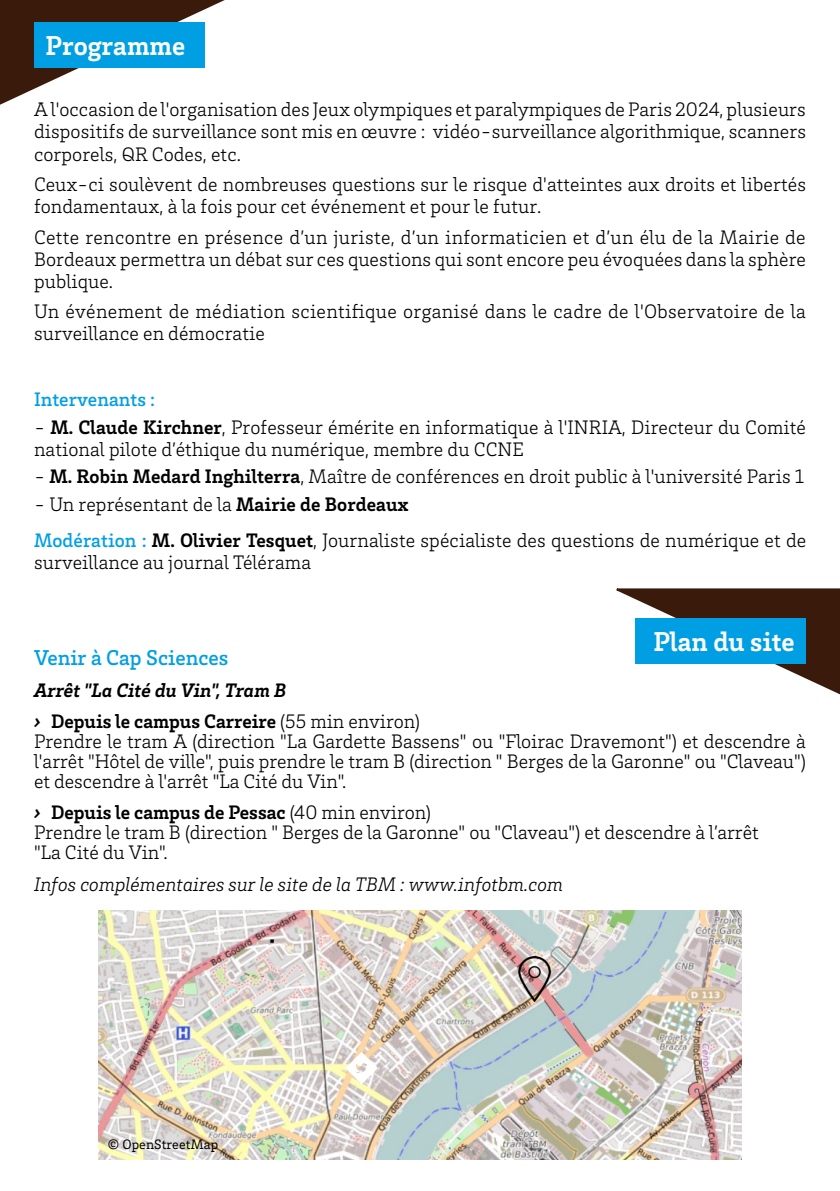
<style>
.page{position:relative;width:840px;height:1191px;background:#fff}
.page>*{position:absolute;margin:0;border:0;box-sizing:border-box;transform-origin:0 0}
.t1{font:700 28px "Brix Slab";color:#fff}
.t2{font:500 22px "Brix Slab";color:#009fe3}
.t3{font:300 20px/22px "Brix Slab";letter-spacing:.005em;color:#000}
.t4{font:italic 700 20px/31.4px "Brix Slab";color:#000}
.t5{font:italic 300 20px "Brix Slab";color:#000}
.t6{font:500 20px "Brix Slab";letter-spacing:.005em;color:#009fe3}
.t7{font:14px "Brix Slab";letter-spacing:.01em;color:#000}
.s1{font-weight:700}
.s2{font-weight:500;color:#009fe3}
.s3{font-style:normal}
.s4{font-weight:300;font-style:normal}
.s5{font-weight:700;font-style:italic}
</style>
<div class="page">
<svg style="left:0;top:0;width:225px;height:105px"></svg>
<div style="left:34px;top:23px;width:170px;height:45px;background:#009fe3"></div>
<svg style="left:616px;top:588px;width:223px;height:106px"></svg>
<div style="left:635px;top:618px;width:170px;height:45px;background:#009fe3"></div>
<img style="left:99px;top:910px;width:642px;height:249px">
<svg style="left:345px;top:1052px;width:32px;height:32px"></svg>
<img style="left:511px;top:956px;width:46px;height:45px">
<h1 class="t1" style="left:45px;top:28px;width:141px">Programme</h1>
<p class="t3" style="left:34px;top:98px;width:773px;text-align:justify">A l'occasion de l'organisation des Jeux olympiques et paralympiques de Paris 2024, plusieurs dispositifs de surveillance sont mis en œuvre : vidéo-surveillance algorithmique, scanners corporels, QR Codes, etc.</p>
<p class="t3" style="left:34px;top:172px;width:773px">Ceux-ci soulèvent de nombreuses questions sur le risque d'atteintes aux droits et libertés fondamentaux, à la fois pour cet événement et pour le futur.</p>
<p class="t3" style="left:34px;top:225px;width:773px;text-align:justify">Cette rencontre en présence d’un juriste, d’un informaticien et d’un élu de la Mairie de Bordeaux permettra un débat sur ces questions qui sont encore peu évoquées dans la sphère publique.</p>
<p class="t3" style="left:34px;top:299px;width:772px">Un événement de médiation scientifique organisé dans le cadre de l'Observatoire de la surveillance en démocratie</p>
<p class="t6" style="left:34px;top:386px;width:123px">Intervenants :</p>
<p class="t3" style="left:34px;top:415px;width:773px">- <span class="s1">M. Claude Kirchner</span>, Professeur émérite en informatique à l'INRIA, Directeur du Comité national pilote d’éthique du numérique, membre du CCNE</p>
<p class="t3" style="left:34px;top:465px;width:771px">- <span class="s1">M. Robin Medard Inghilterra</span>, Maître de conférences en droit public à l'université Paris 1</p>
<p class="t3" style="left:34px;top:485px;width:773px;line-height:36.2px">- Un représentant de la <span class="s1">Mairie de Bordeaux<br></span><span class="s2">Modération :</span> <span class="s1">M. Olivier Tesquet</span>, Journaliste spécialiste des questions de numérique et de</p>
<p class="t3" style="left:34px;top:551px;width:278px">surveillance au journal Télérama</p>
<h1 class="t1" style="left:653px;top:623px;width:142px">Plan du site</h1>
<p class="t2" style="left:34px;top:643px;width:196px">Venir à Cap Sciences</p>
<p class="t4" style="left:34px;top:673px;width:387px">Arrêt "La Cité du Vin", Tram B<br>› <span class="s3">Depuis le campus Carreire</span> <span class="s4">(55 min environ)</span></p>
<p class="t3" style="left:34px;top:730px;width:773px;line-height:20px;text-align:justify">Prendre le tram A (direction "La Gardette Bassens" ou "Floirac Dravemont") et descendre à l'arrêt "Hôtel de ville", puis prendre le tram B (direction " Berges de la Garonne" ou "Claveau") et descendre à l'arrêt "La Cité du Vin".</p>
<p class="t3" style="left:34px;top:802px;width:725px;line-height:20px"><span class="s5">›</span> <span class="s1">Depuis le campus de Pessac</span> (40 min environ)<br>Prendre le tram B (direction " Berges de la Garonne" ou "Claveau") et descendre à l’arrêt "La Cité du Vin".</p>
<p class="t5" style="left:34px;top:870px;width:530px">Infos complémentaires sur le site de la TBM : www.infotbm.com</p>
<p class="t7" style="left:108px;top:1135px;width:112px">© OpenStreetMap</p>
</div>
